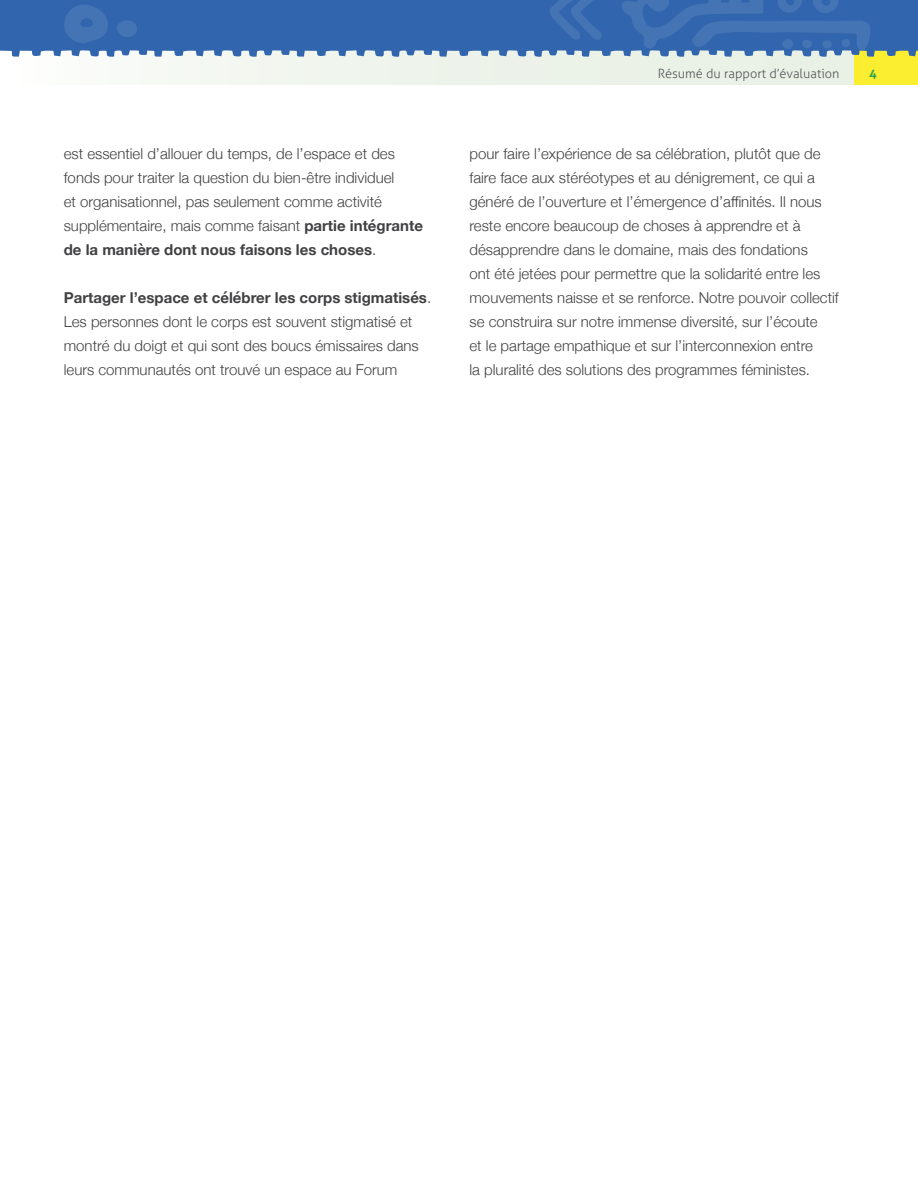
<style>
.page{position:relative;width:918px;height:1188px;background:#fff}
.page>*{position:absolute;margin:0;border:0;box-sizing:border-box;transform-origin:0 0}
.t1{font:300 15px/24px "Helvetica Neue";color:#414042}
.t2{font:300 12.75px "Aller";color:#58595b}
.t3{font:700 12.75px "Aller";color:#3aa349}
.s1{font-weight:700}
</style>
<div class="page">
<div style="left:0;top:50px;width:918px;height:35px;background:linear-gradient(to right,#fafcf9,#e4eddf)"></div>
<div style="left:854px;top:50px;width:64px;height:35px;background:#fbee31"></div>
<svg style="left:0;top:0;width:918px;height:57px;background:#4574b3"></svg>
<svg style="left:621px;top:0;width:249px;height:50px;background:#396bb1"></svg>
<svg style="left:549px;top:0;width:54px;height:41px;background:#396bb0"></svg>
<svg style="left:63px;top:2px;width:47px;height:41px;background:#3d6eb2"></svg>
<div style="left:117px;top:20px;width:20px;height:17px;background:#4574b5;border-radius:50%"></div>
<p class="t1" style="left:64px;top:141px;width:361px">est essentiel d’allouer du temps, de l’espace et des fonds pour traiter la question du bien-être individuel<br>et organisationnel, pas seulement comme activité supplémentaire, mais comme faisant <span class="s1">partie intégrante de la manière dont nous faisons les choses</span>.</p>
<p class="t1" style="left:64px;top:285px;width:369px"><span class="s1">Partager l’espace et célébrer les corps stigmatisés</span>.<br>Les personnes dont le corps est souvent stigmatisé et montré du doigt et qui sont des boucs émissaires dans leurs communautés ont trouvé un espace au Forum</p>
<p class="t2" style="left:658px;top:65px;width:183px">Résumé du rapport d’évaluation</p>
<p class="t3" style="left:869px;top:65px;width:9px">4</p>
<p class="t1" style="left:469px;top:141px;width:371px">pour faire l’expérience de sa célébration, plutôt que de faire face aux stéréotypes et au dénigrement, ce qui a généré de l’ouverture et l’émergence d’affinités. Il nous reste encore beaucoup de choses à apprendre et à désapprendre dans le domaine, mais des fondations<br>ont été jetées pour permettre que la solidarité entre les mouvements naisse et se renforce. Notre pouvoir collectif se construira sur notre immense diversité, sur l’écoute<br>et le partage empathique et sur l’interconnexion entre<br>la pluralité des solutions des programmes féministes.</p>
</div>
